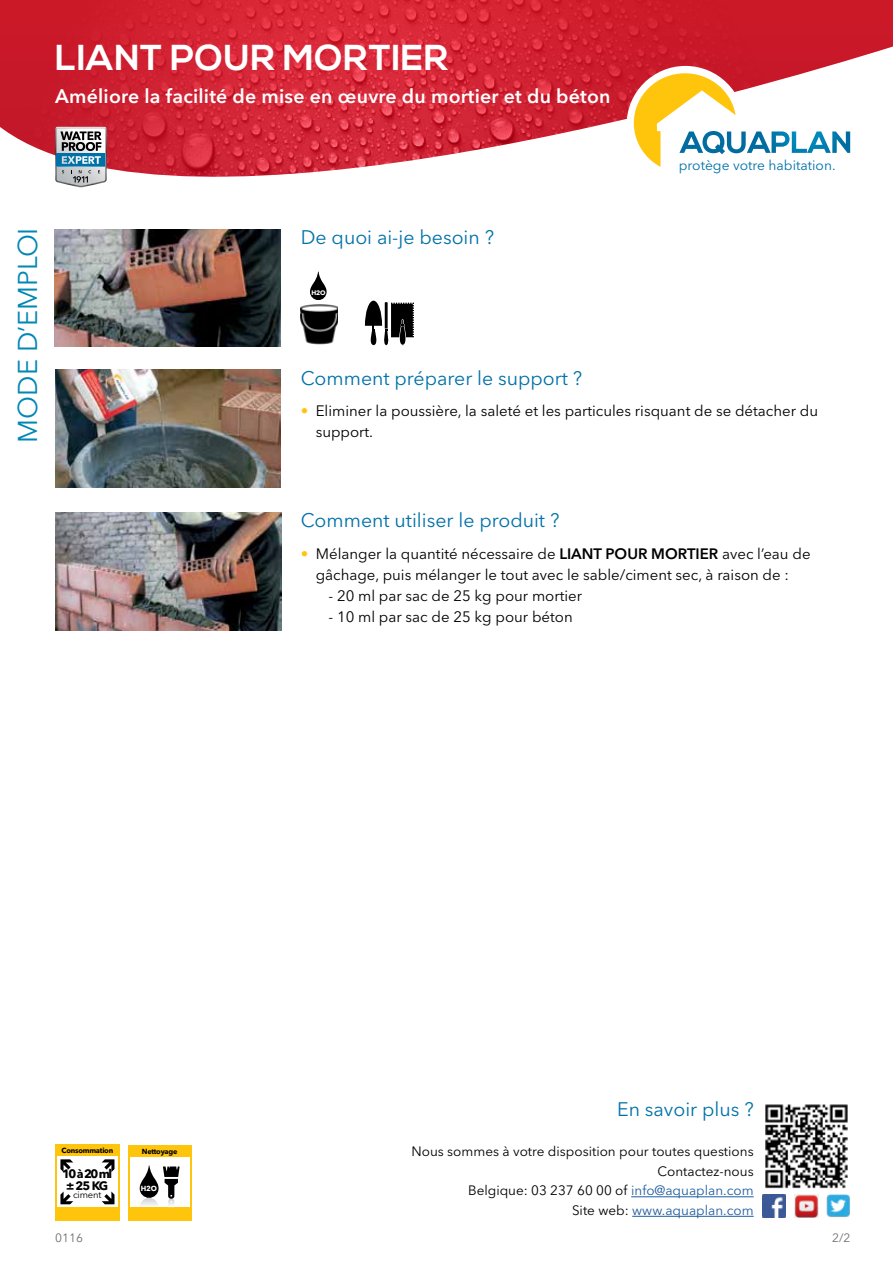
<style>
.page{position:relative;width:893px;height:1263px;background:#fff}
.page>*{position:absolute;margin:0;border:0;box-sizing:border-box;transform-origin:0 0}
.t1{font:700 36px "Nexa";letter-spacing:.01em;color:#fff}
.t2{font:27px "Avenir Next LT Pro";color:#0087b4}
.t3{font:19.5px "Avenir Next LT Pro";color:#0071a8}
.t4{font:600 19.5px "Avenir Next LT Pro";letter-spacing:.01em;color:#fff}
.t5{font:15px/21px "Avenir Next LT Pro";color:#000}
.t6{font:13.8px "Avenir Next LT Pro";color:#0071a8}
.t7{font:13.5px/19.5px "Avenir Next LT Pro";color:#000;text-align:right}
.t8{font:700 12.15px/12.1px "Avenir Next LT Pro";letter-spacing:-.11em;color:#000;text-align:center}
.t9{font:12px "Avenir Next LT Pro";color:#6d6e71}
.t10{font:9.45px "Avenir Next LT Pro";letter-spacing:-.02em;color:#000}
.t11{font:700 7.35px "Avenir Next LT Pro";letter-spacing:-.03em;color:#000}
.t12{font:700 7.35px "Avenir Next LT Pro";color:#fff}
.t13{font:700 6.45px "Avenir Next LT Pro";color:#fff}
.s1{font-weight:600;color:#ffc40c}
.s2{font-weight:600}
.s3{color:#215e9e}
</style>
<div class="page">
<img style="left:54px;top:257px;width:226px;height:90px">
<img style="left:55px;top:369px;width:225px;height:118px">
<img style="left:55px;top:512px;width:226px;height:118px">
<img style="left:765px;top:1104px;width:83px;height:85px">
<div style="left:128px;top:1145px;width:64px;height:75px;background:#ffc40c"></div>
<div style="left:130px;top:1157px;width:59px;height:50px;background:#fff"></div>
<svg style="left:140px;top:1165px;width:40px;height:41px"></svg>
<svg style="left:365px;top:301px;width:49px;height:45px"></svg>
<div style="left:55px;top:1144px;width:65px;height:76px;background:#ffc40c"></div>
<div style="left:57px;top:1157px;width:60px;height:50px;background:#fff"></div>
<svg style="left:102px;top:1159px;width:13px;height:13px"></svg>
<svg style="left:60px;top:1159px;width:13px;height:13px"></svg>
<svg style="left:102px;top:1191px;width:13px;height:13px"></svg>
<svg style="left:60px;top:1191px;width:13px;height:13px"></svg>
<img style="left:0;top:0;width:893px;height:257px">
<svg style="left:55px;top:127px;width:52px;height:60px;background:#93a5af"></svg>
<div style="left:627px;top:66px;width:117px;height:118px;background:#fff;border-radius:50%"></div>
<svg style="left:634px;top:73px;width:216px;height:94px"></svg>
<img style="left:301px;top:304px;width:37px;height:41px">
<svg style="left:310px;top:271px;width:17px;height:29px"></svg>
<img style="left:827px;top:1194px;width:23px;height:24px">
<img style="left:794px;top:1194px;width:24px;height:24px">
<img style="left:762px;top:1194px;width:24px;height:24px">
<hr style="left:631px;top:1196px;width:123px;height:1px;background:#215e9e">
<hr style="left:632px;top:1216px;width:122px;height:1px;background:#215e9e">
<h1 class="t1" style="left:55px;top:37px;width:394px">LIANT POUR MORTIER</h1>
<h3 class="t4" style="left:55px;top:84px;width:557px">Améliore la facilité de mise en œuvre du mortier et du béton</h3>
<h2 class="t2" style="left:12px;top:442px;width:216px;rotate:-90deg">MODE D’EMPLOI</h2>
<h3 class="t3" style="left:301px;top:225px;width:195px">De quoi ai-je besoin ?</h3>
<p class="t13" style="left:311px;top:289px;width:16px">H2O</p>
<p class="t6" style="left:679px;top:157px;width:158px">protège votre habitation.</p>
<h3 class="t3" style="left:301px;top:366px;width:283px">Comment préparer le support ?</h3>
<p class="t5" style="left:316px;top:400px;width:504px;text-indent:-15px"><span class="s1">•</span> Eliminer la poussière, la saleté et les particules risquant de se détacher du support.</p>
<h3 class="t3" style="left:301px;top:509px;width:260px">Comment utiliser le produit ?</h3>
<p class="t5" style="left:301px;top:543px;width:511px;text-align:center"><span class="s1">•</span> Mélanger la quantité nécessaire de <span class="s2">LIANT POUR MORTIER</span> avec l’eau de gâchage, puis mélanger le tout avec le sable/ciment sec, à raison de :</p>
<p class="t5" style="left:328px;top:585px;width:255px">- 20 ml par sac de 25 kg pour mortier</p>
<p class="t5" style="left:328px;top:606px;width:246px">- 10 ml par sac de 25 kg pour béton</p>
<p class="t11" style="left:62px;top:1146px;width:53px">Consommation</p>
<p class="t8" style="left:62px;top:1168px;width:52px">10 à 20 ml ± 25 KG</p>
<p class="t10" style="left:73px;top:1189px;width:30px">ciment</p>
<p class="t11" style="left:142px;top:1147px;width:37px">Nettoyage</p>
<p class="t12" style="left:141px;top:1184px;width:18px">H2O</p>
<h3 class="t3" style="left:617px;top:1097px;width:138px">En savoir plus ?</h3>
<p class="t7" style="left:412px;top:1142px;width:344px">Nous sommes à votre disposition pour toutes questions Contactez-nous<br>Belgique: 03 237 60 00 of <span class="s3">info@aquaplan.com<br></span>Site web: <span class="s3">www.aquaplan.com</span></p>
<p class="t9" style="left:55px;top:1231px;width:29px">0116</p>
<p class="t9" style="left:832px;top:1231px;width:20px">2/2</p>
</div>
